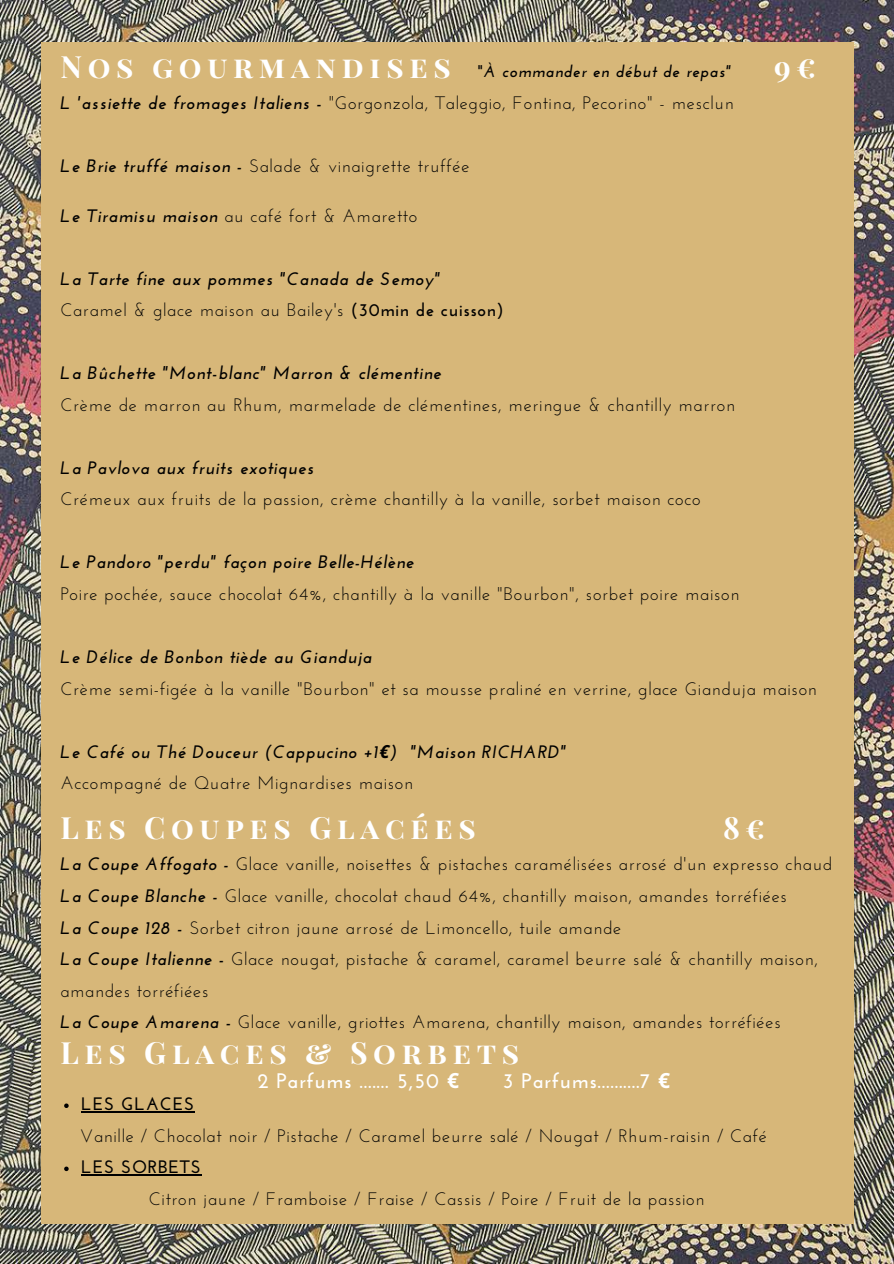
<style>
.page{position:relative;width:894px;height:1264px;background:#fff}
.page>*{position:absolute;margin:0;border:0;box-sizing:border-box;transform-origin:0 0}
.t1{font:700 30px "Playfair Display SC";letter-spacing:.19em;color:#fff}
.t2{font:700 21px "Josefin Sans";letter-spacing:.04em;color:#fff}
.t3{font:18px/31.5px "Josefin Sans";letter-spacing:.04em;color:#000}
.t4{font:italic 700 18px/31.5px "Josefin Sans";letter-spacing:.04em;color:#000}
.t5{font:700 18px "Josefin Sans";letter-spacing:.04em;color:#000}
.t6{font:italic 700 16.5px "Josefin Sans";letter-spacing:.04em;color:#000}
.s1{font-weight:700;font-style:italic}
.s2{font-style:normal}
.s3{font-weight:400;font-style:normal}
.s4{font-family:"Noto Sans"}
</style>
<div class="page">
<img style="left:0;top:0;width:893px;height:1263px">
<div style="left:41px;top:42px;width:812px;height:1181px;background:#d7b779"></div>
<svg style="left:64px;top:1103px;width:5px;height:4px"></svg>
<hr style="left:81px;top:1111px;width:114px;height:1px;background:#000">
<svg style="left:64px;top:1166px;width:5px;height:5px"></svg>
<hr style="left:81px;top:1174px;width:120px;height:1px;background:#000">
<h1 class="t1" style="left:60px;top:46px;width:392px">Nos gourmandises</h1>
<h1 class="t1" style="left:774px;top:46px;width:43px">9€</h1>
<p class="t3" style="left:60px;top:89px;width:674px"><span class="s1">L 'assiette de fromages Italiens -</span> "Gorgonzola, Taleggio, Fontina, Pecorino" - mesclun</p>
<p class="t6" style="left:477px;top:65px;width:255px"><span class="s2">"</span>À commander en début de repas"</p>
<p class="t3" style="left:60px;top:152px;width:410px"><span class="s1">Le Brie truffé maison -</span> Salade &amp; vinaigrette truffée</p>
<p class="t3" style="left:60px;top:201px;width:358px"><span class="s1">Le Tiramisu maison</span> au café fort &amp; Amaretto</p>
<p class="t4" style="left:60px;top:264px;width:444px">La Tarte fine aux pommes "Canada de Semoy"<br><span class="s3">Caramel &amp; glace maison au Bailey's</span> <span class="s2">(30min de cuisson)</span></p>
<p class="t4" style="left:60px;top:359px;width:382px">La Bûchette "Mont-blanc" Marron &amp; clémentine</p>
<p class="t3" style="left:60px;top:390px;width:675px">Crème de marron au Rhum, marmelade de clémentines, meringue &amp; chantilly marron</p>
<p class="t4" style="left:60px;top:453px;width:255px">La Pavlova aux fruits exotiques</p>
<p class="t3" style="left:60px;top:485px;width:641px">Crémeux aux fruits de la passion, crème chantilly à la vanille, sorbet maison coco</p>
<p class="t4" style="left:60px;top:548px;width:355px">Le Pandoro "perdu" façon poire Belle-Hélène</p>
<p class="t3" style="left:60px;top:579px;width:680px">Poire pochée, sauce chocolat 64%, chantilly à la vanille "Bourbon", sorbet poire maison</p>
<p class="t4" style="left:60px;top:643px;width:313px">Le Délice de Bonbon tiède au Gianduja</p>
<p class="t3" style="left:60px;top:674px;width:757px">Crème semi-figée à la vanille "Bourbon" et sa mousse praliné en verrine, glace Gianduja maison</p>
<p class="t4" style="left:60px;top:737px;width:507px">Le Café ou Thé Douceur (Cappucino +1<span class="s4">€</span>) "Maison RICHARD"<br><span class="s3">Accompagné de Quatre Mignardises maison</span></p>
<h1 class="t1" style="left:60px;top:806px;width:417px">Les Coupes Glacées</h1>
<h1 class="t1" style="left:722px;top:806px;width:43px">8€</h1>
<p class="t3" style="left:60px;top:850px;width:773px"><span class="s1">La Coupe Affogato -</span> Glace vanille, noisettes &amp; pistaches caramélisées arrosé d'un expresso chaud <span class="s1">La Coupe Blanche -</span> Glace vanille, chocolat chaud 64%, chantilly maison, amandes torréfiées<br><span class="s1">La Coupe 128 -</span> Sorbet citron jaune arrosé de Limoncello, tuile amande<br><span class="s1">La Coupe Italienne -</span> Glace nougat, pistache &amp; caramel, caramel beurre salé &amp; chantilly maison, amandes torréfiées<br><span class="s1">La Coupe Amarena -</span> Glace vanille, griottes Amarena, chantilly maison, amandes torréfiées</p>
<h1 class="t1" style="left:60px;top:1031px;width:460px">Les Glaces &amp; Sorbets</h1>
<p class="t5" style="left:81px;top:1096px;width:115px">LES GLACES</p>
<p class="t2" style="left:257px;top:1072px;width:203px">2 Parfums ....... 5,50 <span class="s4">€</span></p>
<p class="t2" style="left:502px;top:1072px;width:169px">3 Parfums..........7 <span class="s4">€</span></p>
<p class="t3" style="left:80px;top:1121px;width:687px">Vanille / Chocolat noir / Pistache / Caramel beurre salé / Nougat / Rhum-raisin / Café</p>
<p class="t5" style="left:81px;top:1159px;width:121px">LES SORBETS</p>
<p class="t3" style="left:149px;top:1184px;width:557px">Citron jaune / Framboise / Fraise / Cassis / Poire / Fruit de la passion</p>
</div>
